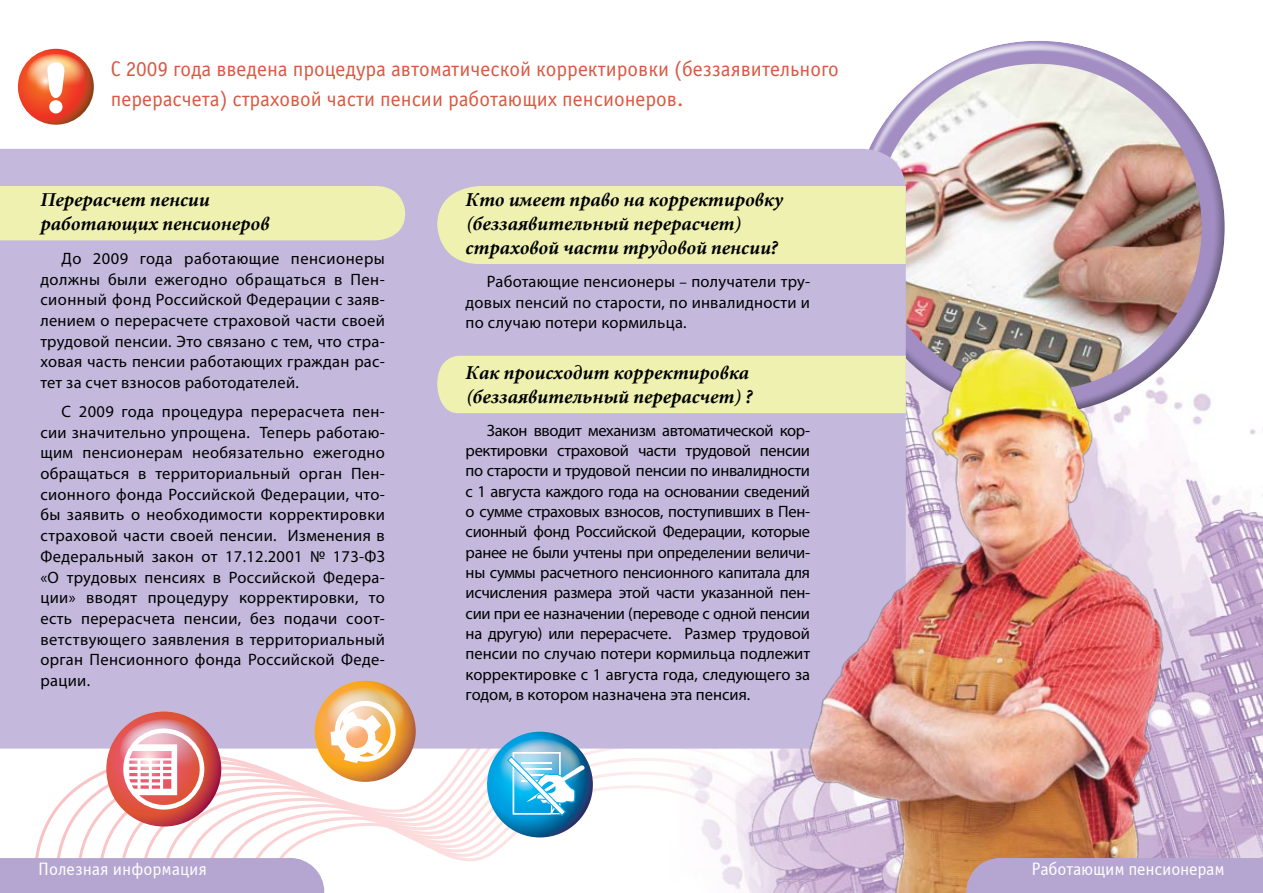
<style>
.page{position:relative;width:1263px;height:893px;background:#fff}
.page>*{position:absolute;margin:0;border:0;box-sizing:border-box;transform-origin:0 0}
.t1{font:21.3px/30.5px "Officina Sans C";color:#d95943}
.t2{font:italic 700 19.5px/24px "Miniature";color:#000}
.t3{font:18px "Officina Sans Win C";letter-spacing:-.01em;color:#fff}
.t4{font:16.5px/20.7px "Myriad Pro";letter-spacing:.015em;color:#000;text-align:justify}
.s1{font-size:15px}
</style>
<div class="page">
<svg style="left:35px;top:749px;width:627px;height:144px"></svg>
<img style="left:662px;top:416px;width:601px;height:477px">
<div style="left:850px;top:39px;width:375px;height:375px;background:#000;opacity:.75"></div>
<div style="left:0;top:149px;width:906px;height:600px;background:#c4b9dc"></div>
<div style="left:0;top:186px;width:405px;height:54px;background:#eff1b0"></div>
<div style="left:437px;top:186px;width:469px;height:78px;background:#eff1b0"></div>
<div style="left:437px;top:356px;width:362px;height:57px;background:#eff1b0"></div>
<div style="left:0;top:858px;width:324px;height:35px;background:#b5a6d1"></div>
<svg style="left:18px;top:49px;width:76px;height:76px"></svg>
<svg style="left:27px;top:54px;width:58px;height:41px"></svg>
<div style="left:49px;top:100px;width:14px;height:13px;background:#fff;border-radius:50%"></div>
<svg style="left:46px;top:62px;width:19px;height:36px"></svg>
<svg style="left:315px;top:681px;width:101px;height:101px"></svg>
<svg style="left:326px;top:687px;width:78px;height:55px"></svg>
<div style="left:335px;top:701px;width:61px;height:61px;border:5px solid #fff;border-radius:50%"></div>
<svg style="left:330px;top:711px;width:53px;height:52px"></svg>
<svg style="left:106px;top:711px;width:115px;height:115px"></svg>
<svg style="left:120px;top:719px;width:88px;height:62px"></svg>
<svg style="left:126px;top:744px;width:51px;height:51px"></svg>
<div style="left:123px;top:728px;width:81px;height:82px;border:5px solid #fff;border-radius:50%"></div>
<img style="left:799px;top:345px;width:367px;height:548px">
<div style="left:966px;top:858px;width:297px;height:35px;background:#b5a6d1"></div>
<svg style="left:487px;top:732px;width:106px;height:105px"></svg>
<svg style="left:499px;top:739px;width:82px;height:57px"></svg>
<svg style="left:507px;top:751px;width:79px;height:71px"></svg>
<p class="t1" style="left:111px;top:54px;width:730px">С 2009 года введена процедура автоматической корректировки (беззаявительного перерасчета) страховой части пенсии работающих пенсионеров.</p>
<p class="t2" style="left:40px;top:189px;width:230px">Перерасчет пенсии работающих пенсионеров</p>
<p class="t4" style="left:40px;top:248px;width:346px;text-indent:21px">До 2009 года работающие пенсионеры должны были ежегодно обращаться в Пен&shy;сионный фонд Российской Федерации с заяв&shy;лением о перерасчете страховой части своей трудовой пенсии. Это связано с тем, что стра&shy;ховая часть пенсии работающих граждан рас&shy;тет за счет взносов работодателей.</p>
<p class="t4" style="left:40px;top:401px;width:346px;text-indent:21px">С 2009 года процедура перерасчета пен&shy;сии значительно упрощена. Теперь работаю&shy;щим пенсионерам необязательно ежегодно обращаться в территориальный орган Пен&shy;сионного фонда Российской Федерации, что&shy;бы заявить о необходимости корректировки страховой части своей пенсии. Изменения в Федеральный закон от 17.12.2001 № 173-ФЗ «О трудовых пенсиях в Российской Федера&shy;ции» вводят процедуру корректировки, то есть перерасчета пенсии, без подачи соот&shy;ветствующего заявления в территориальный орган Пенсионного фонда Российской Феде&shy;рации.</p>
<p class="t2" style="left:466px;top:189px;width:319px">Кто имеет право на корректировку (беззаявительный перерасчет) страховой части трудовой пенсии?</p>
<p class="t4" style="left:466px;top:271px;width:346px;text-indent:21px">Работающие пенсионеры <span class="s1">–</span> получатели тру&shy;довых пенсий по старости, по инвалидности и по случаю потери кормильца.</p>
<p class="t2" style="left:466px;top:361px;width:288px">Как происходит корректировка (беззаявительный перерасчет) ?</p>
<p class="t4" style="left:466px;top:420px;width:346px;text-indent:21px">Закон вводит механизм автоматической кор&shy;ректировки страховой части трудовой пенсии по старости и трудовой пенсии по инвалидности с 1 августа каждого года на основании сведений о сумме страховых взносов, поступивших в Пен&shy;сионный фонд Российской Федерации, которые ранее не были учтены при определении величи&shy;ны суммы расчетного пенсионного капитала для исчисления размера этой части указанной пен&shy;сии при ее назначении (переводе с одной пенсии на другую) или перерасчете. Размер трудовой пенсии по случаю потери кормильца подлежит корректировке с 1 августа года, следующего за годом, в котором назначена эта пенсия.</p>
<p class="t3" style="left:38px;top:859px;width:170px">Полезная информация</p>
<p class="t3" style="left:1031px;top:859px;width:195px">Работающим пенсионерам</p>
</div>
